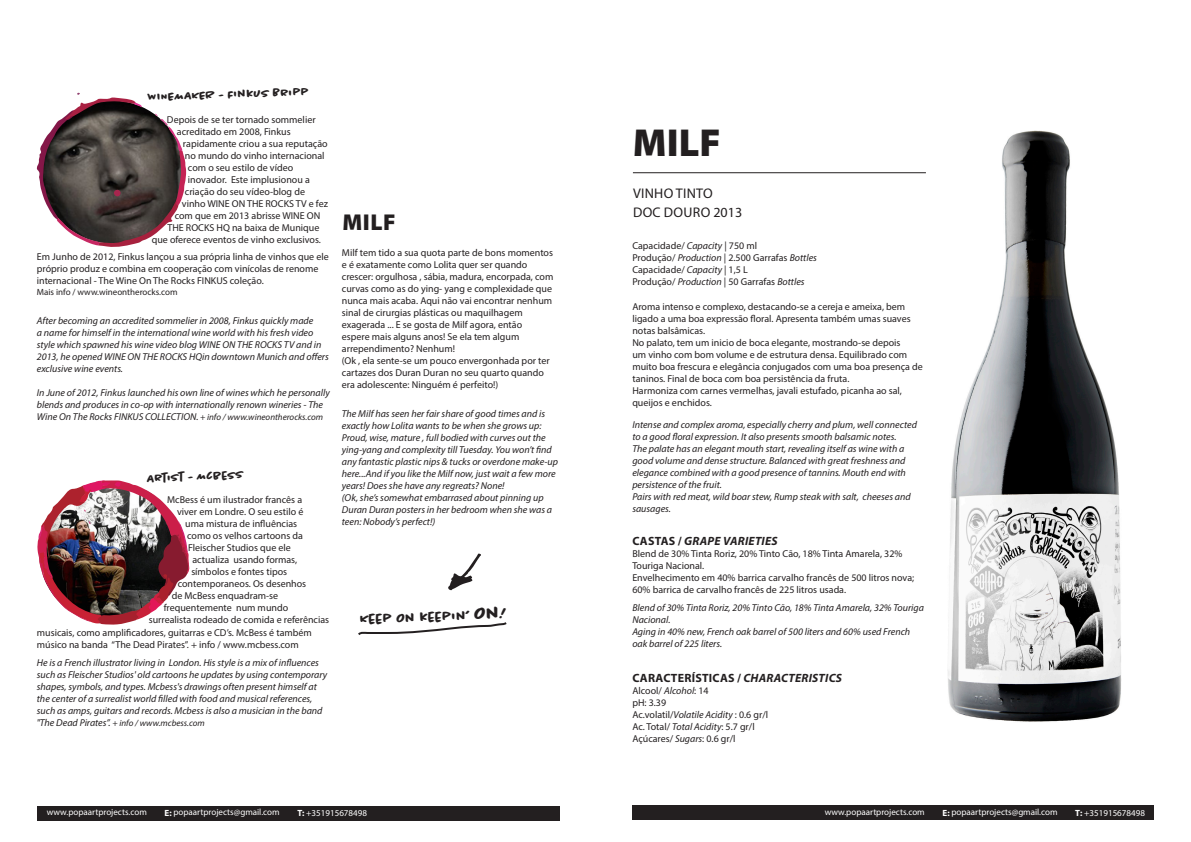
<style>
.page{position:relative;width:1191px;height:842px;background:#fff}
.page>*{position:absolute;margin:0;border:0;box-sizing:border-box;transform-origin:0 0}
.t1{font:900 39.1px "Myriad Pro";color:#231f20}
.t2{font:900 23px "Myriad Pro";color:#231f20}
.t3{font:14px "Myriad Pro";letter-spacing:.02em;color:#231f20}
.t4{font:700 14px "Chantal";color:#231f20}
.t5{font:700 12px "Chantal";color:#231f20}
.t6{font:700 12px "Myriad Pro";letter-spacing:.02em;color:#231f20}
.t7{font:italic 700 12px "Myriad Pro";letter-spacing:.02em;color:#231f20}
.Paragraph_Style_2{font:10px/12px "Myriad Pro";color:#231f20}
.Texto_ENG{font:italic 10px/12px "Myriad Pro";color:#231f20}
.Paragraph_Style_2-2{font:italic 10px/12px "Myriad Pro";color:#231f20}
.t8{font:9px "Myriad Pro";color:#fff}
.Paragraph_Style_2-3{font:italic 9px "Myriad Pro";color:#231f20}
.Paragraph_Style_2-4{font:9px "Myriad Pro";color:#231f20}
.s1{font-size:9px}
.s2{font-size:10px}
.s3{font-style:italic}
.s4{font-style:normal}
.s5{font-size:19px}
.s6{font-weight:700}
</style>
<div class="page">
<div style="left:632px;top:805px;width:522px;height:15px;background:#231f20"></div>
<div style="left:37px;top:805px;width:522px;height:15px;background:#231f20"></div>
<img style="left:947px;top:130px;width:175px;height:592px">
<img style="left:37px;top:480px;width:152px;height:145px">
<svg style="left:36px;top:92px;width:150px;height:155px"></svg>
<svg style="left:448px;top:553px;width:33px;height:37px"></svg>
<svg style="left:358px;top:622px;width:149px;height:13px"></svg>
<hr style="left:633px;top:172px;width:293px;height:1px;background:#231f20">
<p class="t5" style="left:148px;top:90px;width:163px;rotate:-2deg">WINEMAKER - Finkus Bripp</p>
<p class="Paragraph_Style_2" style="left:167px;top:114px;width:150px">Depois de se ter tornado sommelier</p>
<p class="Paragraph_Style_2" style="left:177px;top:126px;width:115px">acreditado em 2008, Finkus</p>
<p class="Paragraph_Style_2" style="left:183px;top:138px;width:146px">rapidamente criou a sua reputação</p>
<p class="Paragraph_Style_2" style="left:185px;top:150px;width:141px">no mundo do vinho internacional</p>
<p class="Paragraph_Style_2" style="left:188px;top:162px;width:107px">com o seu estilo de vídeo</p>
<p class="Paragraph_Style_2" style="left:188px;top:174px;width:123px">inovador. Este implusionou a</p>
<p class="Paragraph_Style_2" style="left:185px;top:186px;width:122px">criação do seu vídeo-blog de</p>
<p class="Paragraph_Style_2" style="left:175px;top:198px;width:155px;text-indent:7px">vinho WINE ON THE ROCKS TV e fez com que em 2013 abrisse WINE ON</p>
<p class="Paragraph_Style_2" style="left:152px;top:222px;width:171px;text-align:right">THE ROCKS HQ na baixa de Munique que oferece eventos de vinho exclusivos.</p>
<p class="Paragraph_Style_2" style="left:37px;top:250px;width:293px">Em Junho de 2012, Finkus lançou a sua própria linha de vinhos que ele próprio produz e combina em cooperação com vinícolas de renome internacional - The Wine On The Rocks FINKUS coleção.</p>
<p class="Paragraph_Style_2-4" style="left:37px;top:286px;width:142px">Mais info / www.wineontherocks.com</p>
<p class="Paragraph_Style_2-2" style="left:37px;top:314px;width:293px">After becoming an accredited sommelier in 2008, Finkus quickly made<br>a name for himself in the international wine world with his fresh video style which spawned his wine video blog WINE ON THE ROCKS TV and in 2013, he opened WINE ON THE ROCKS HQin downtown Munich and offers exclusive wine events.</p>
<p class="Texto_ENG" style="left:37px;top:386px;width:294px">In June of 2012, Finkus launched his own line of wines which he personally blends and produces in co-op with internationally renown wineries - The<br>Wine On The Rocks FINKUS COLLECTION. <span class="s1">+ info / www.wineontherocks.com</span></p>
<p class="t5" style="left:147px;top:471px;width:98px;rotate:-2deg">Artist - Mcbess</p>
<p class="Paragraph_Style_2" style="left:167px;top:494px;width:137px">McBess é um ilustrador francês a</p>
<p class="Paragraph_Style_2" style="left:177px;top:506px;width:128px">viver em Londre. O seu estilo é</p>
<p class="Paragraph_Style_2" style="left:185px;top:518px;width:113px">uma mistura de influências</p>
<p class="Paragraph_Style_2" style="left:187px;top:530px;width:117px">como os velhos cartoons da</p>
<p class="Paragraph_Style_2" style="left:188px;top:542px;width:104px">Fleischer Studios que ele</p>
<p class="Paragraph_Style_2" style="left:192px;top:554px;width:106px">actualiza usando formas,</p>
<p class="Paragraph_Style_2" style="left:191px;top:566px;width:97px">símbolos e fontes tipos</p>
<p class="Paragraph_Style_2" style="left:178px;top:578px;width:130px">contemporaneos. Os desenhos</p>
<p class="Paragraph_Style_2" style="left:172px;top:590px;width:108px">de McBess enquadram-se</p>
<p class="Paragraph_Style_2" style="left:164px;top:602px;width:126px">frequentemente num mundo</p>
<p class="Paragraph_Style_2" style="left:149px;top:614px;width:182px">surrealista rodeado de comida e referências</p>
<p class="Paragraph_Style_2" style="left:37px;top:626px;width:276px">musicais, como amplificadores, guitarras e CD’s. McBess é também músico na banda “The Dead Pirates”. + info / www.mcbess.com</p>
<p class="Paragraph_Style_2-2" style="left:37px;top:656px;width:292px">He is a French illustrator living in London. His style is a mix of influences such as Fleischer Studios' old cartoons he updates by using contemporary shapes, symbols, and types. Mcbess's drawings often present himself at the center of a surrealist world filled with food and musical references, such as amps, guitars and records. Mcbess is also a musician in the band</p>
<p class="Paragraph_Style_2-3" style="left:37px;top:717px;width:169px"><span class="s2">"The Dead Pirates”.</span> + info / www.mcbess.com</p>
<p class="t2" style="left:342px;top:207px;width:54px">MILF</p>
<p class="Paragraph_Style_2" style="left:342px;top:247px;width:213px">Milf tem tido a sua quota parte de bons momentos e é exatamente como Lolita quer ser quando crescer: orgulhosa , sábia, madura, encorpada, com curvas como as do ying- yang e complexidade que nunca mais acaba. Aqui não vai encontrar nenhum sinal de cirurgias plásticas ou maquilhagem exagerada ... E se gosta de Milf agora, então<br>espere mais alguns anos! Se ela tem algum arrependimento? Nenhum!</p>
<p class="Paragraph_Style_2" style="left:342px;top:355px;width:209px">(Ok , ela sente-se um pouco envergonhada por ter cartazes dos Duran Duran no seu quarto quando era adolescente: Ninguém é perfeito!)</p>
<p class="Texto_ENG" style="left:342px;top:407px;width:218px">The Milf has seen her fair share of good times and is exactly how Lolita wants to be when she grows up:<br>Proud, wise, mature , full bodied with curves out the ying-yang and complexity till Tuesday. You won’t find any fantastic plastic nips &amp; tucks or overdone make-up here...And if you like the Milf now, just wait a few more years! Does she have any regreats? None!</p>
<p class="Texto_ENG" style="left:342px;top:491px;width:212px">(Ok, she’s somewhat embarrased about pinning up<br>Duran Duran posters in her bedroom when she was a teen: Nobody’s perfect!)</p>
<p class="t1" style="left:633px;top:117px;width:89px">MILF</p>
<p class="t3" style="left:633px;top:185px;width:81px">VINHO TINTO</p>
<p class="t3" style="left:633px;top:204px;width:111px">DOC DOURO 2013</p>
<p class="Paragraph_Style_2" style="left:632px;top:240px;width:126px">Capacidade/ <span class="s3">Capacity</span> | 750 ml</p>
<p class="Paragraph_Style_2" style="left:632px;top:252px;width:186px">Produção/ <span class="s3">Production</span> | 2.500 Garrafas <span class="s3">Bottles</span></p>
<p class="Paragraph_Style_2" style="left:632px;top:264px;width:117px">Capacidade/ <span class="s3">Capacity</span> | 1,5 L</p>
<p class="Paragraph_Style_2" style="left:632px;top:276px;width:174px">Produção/ <span class="s3">Production</span> | 50 Garrafas <span class="s3">Bottles</span></p>
<p class="Paragraph_Style_2" style="left:632px;top:300px;width:280px">Aroma intenso e complexo, destacando-se a cereja e ameixa, bem ligado a uma boa expressão floral. Apresenta também umas suaves notas balsâmicas.</p>
<p class="Paragraph_Style_2" style="left:632px;top:336px;width:292px">No palato, tem um inicio de boca elegante, mostrando-se depois<br>um vinho com bom volume e de estrutura densa. Equilibrado com muito boa frescura e elegância conjugados com uma boa presença de taninos. Final de boca com boa persistência da fruta.</p>
<p class="Paragraph_Style_2" style="left:632px;top:384px;width:271px">Harmoniza com carnes vermelhas, javali estufado, picanha ao sal, queijos e enchidos.</p>
<p class="Texto_ENG" style="left:632px;top:419px;width:286px">Intense and complex aroma, especially cherry and plum, well connected to a good floral expression. It also presents smooth balsamic notes.</p>
<p class="Texto_ENG" style="left:632px;top:443px;width:275px">The palate has an elegant mouth start, revealing itself as wine with a good volume and dense structure. Balanced with great freshness and elegance combined with a good presence of tannins. Mouth end with persistence of the fruit.</p>
<p class="Texto_ENG" style="left:632px;top:491px;width:280px">Pairs with red meat, wild boar stew, Rump steak with salt, cheeses and sausages.</p>
<p class="t7" style="left:632px;top:533px;width:147px"><span class="s4">CASTAS /</span> GRAPE VARIETIES</p>
<p class="Paragraph_Style_2" style="left:632px;top:547px;width:271px">Blend de 30% Tinta Roriz, 20% Tinto Cão, 18% Tinta Amarela, 32%<br>Touriga Nacional.</p>
<p class="Paragraph_Style_2" style="left:632px;top:571px;width:283px">Envelhecimento em 40% barrica carvalho francês de 500 litros nova;<br>60% barrica de carvalho francês de 225 litros usada.</p>
<p class="t4" style="left:360px;top:611px;width:148px;rotate:-2deg">Keep On keepin’ <span class="s5">On</span>!</p>
<p class="Texto_ENG" style="left:632px;top:602px;width:293px">Blend of 30% Tinta Roriz, 20% Tinto Cão, 18% Tinta Amarela, 32% Touriga<br>Nacional.</p>
<p class="Texto_ENG" style="left:632px;top:626px;width:279px">Aging in 40% new, French oak barrel of 500 liters and 60% used French oak barrel of 225 liters.</p>
<p class="t6" style="left:632px;top:670px;width:211px">CARACTERÍSTICAS / <span class="s3">CHARACTERISTICS</span></p>
<p class="Paragraph_Style_2" style="left:632px;top:684px;width:78px">Alcool/ <span class="s3">Alcohol</span>: 14</p>
<p class="Paragraph_Style_2" style="left:632px;top:696px;width:35px">pH: 3.39</p>
<p class="Paragraph_Style_2" style="left:632px;top:708px;width:137px">Ac.volatil/<span class="s3">Volatile Acidity</span> : 0.6 gr/l</p>
<p class="Paragraph_Style_2" style="left:632px;top:720px;width:124px">Ac. Total/ <span class="s3">Total Acidity</span>: 5.7 gr/l</p>
<p class="Paragraph_Style_2" style="left:632px;top:732px;width:105px">Açúcares/ <span class="s3">Sugars</span>: 0.6 gr/l</p>
<p class="t8" style="left:47px;top:807px;width:102px">www.popaartprojects.com</p>
<p class="t8" style="left:164px;top:806px;width:117px"><span class="s6">E:</span> popaartprojects@gmail.com</p>
<p class="t8" style="left:297px;top:807px;width:71px"><span class="s6">T:</span> +351915678498</p>
<p class="t8" style="left:824px;top:807px;width:102px">www.popaartprojects.com</p>
<p class="t8" style="left:942px;top:806px;width:117px"><span class="s6">E:</span> popaartprojects@gmail.com</p>
<p class="t8" style="left:1075px;top:807px;width:71px"><span class="s6">T:</span> +351915678498</p>
</div>
